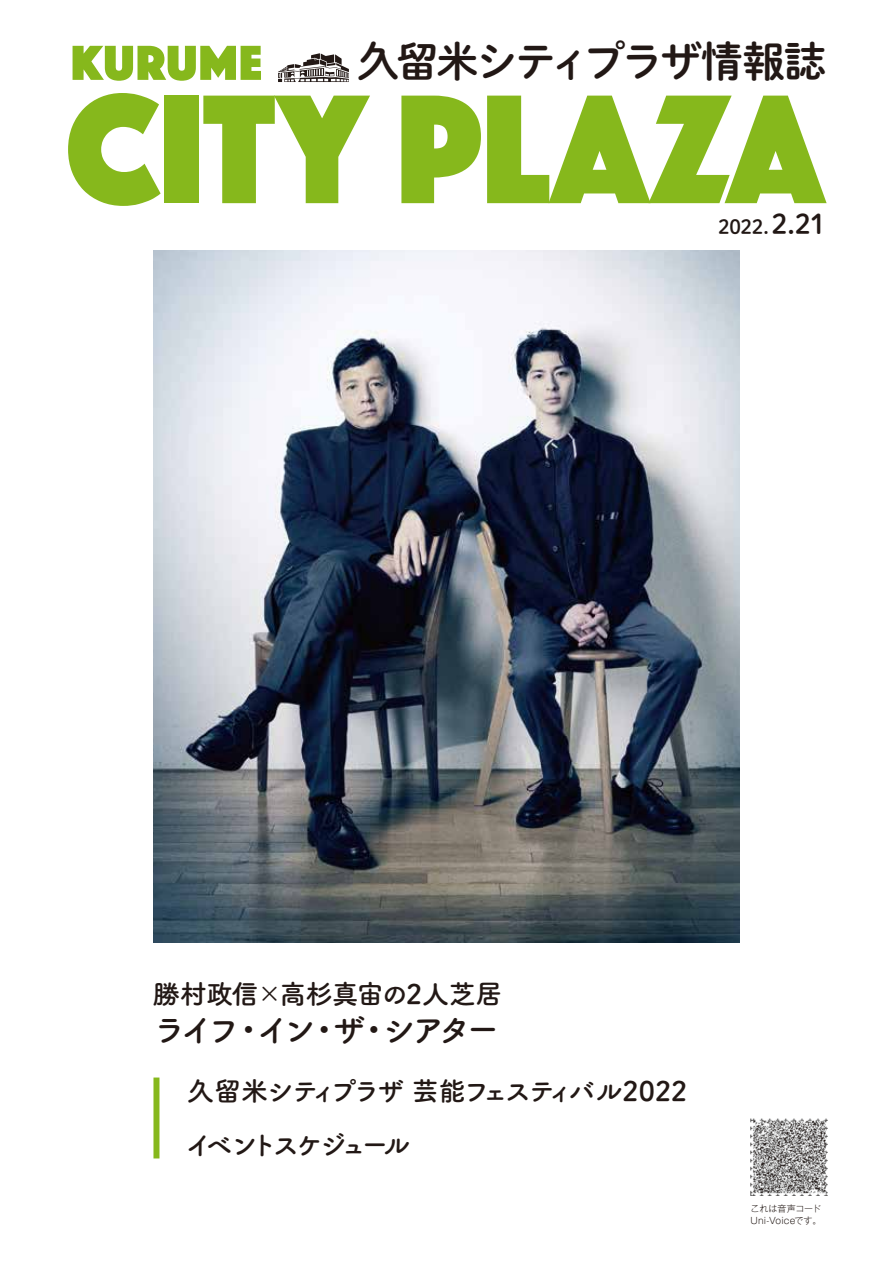
<style>
.page{position:relative;width:893px;height:1263px;background:#fff}
.page>*{position:absolute;margin:0;border:0;box-sizing:border-box;transform-origin:0 0}
.t1{font:161.25px "Phosphate Solid";color:#86b81c;scale:.95 1}
.t2{font:51px "Phosphate Solid";letter-spacing:.02em;color:#86b81c}
.t3{font:42px "DNP Shuei M Go Std B";letter-spacing:-.07em;color:#221815}
.t4{font:33px "Tsuku A Rd Gothic Std B";letter-spacing:-.18em;color:#221815}
.t5{font:27px/54px "Tsuku A Rd Gothic Std B";letter-spacing:-.13em;color:#221815}
.t6{font:27px "Tsuku A Rd Gothic Std B";letter-spacing:-.035em;color:#221815}
.t7{font:19.5px "DNP Shuei M Go Std B";color:#221815}
.t8{font:300 9px/12px "Gothic MB101 Pr 6 N";color:#221815}
.s1{font-size:27px}
</style>
<div class="page">
<div style="left:153px;top:1077px;width:6px;height:81px;background:#86b81c"></div>
<img style="left:751px;top:1118px;width:76px;height:77px">
<svg style="left:278px;top:53px;width:71px;height:29px"></svg>
<img style="left:153px;top:251px;width:587px;height:691px">
<h2 class="t2" style="left:71px;top:27px;width:193px">KuRUME</h2>
<h3 class="t3" style="left:357px;top:30px;width:470px">久留米シティプラザ情報誌</h3>
<h1 class="t1" style="left:65px;top:35px;width:800px">CITY PLAZA</h1>
<p class="t7" style="left:718px;top:212px;width:109px">2022.<span class="s1">2.21</span></p>
<p class="t6" style="left:153px;top:973px;width:351px">勝村政信×高杉真宙の2人芝居</p>
<p class="t4" style="left:153px;top:1004px;width:348px">ライフ・イン・ザ・シアター</p>
<p class="t5" style="left:186px;top:1062px;width:503px">久留米シティプラザ 芸能フェスティバル2022イベントスケジュール</p>
<p class="t8" style="left:751px;top:1201px;width:72px">これは音声コード<br>Uni-Voiceです。</p>
</div>
